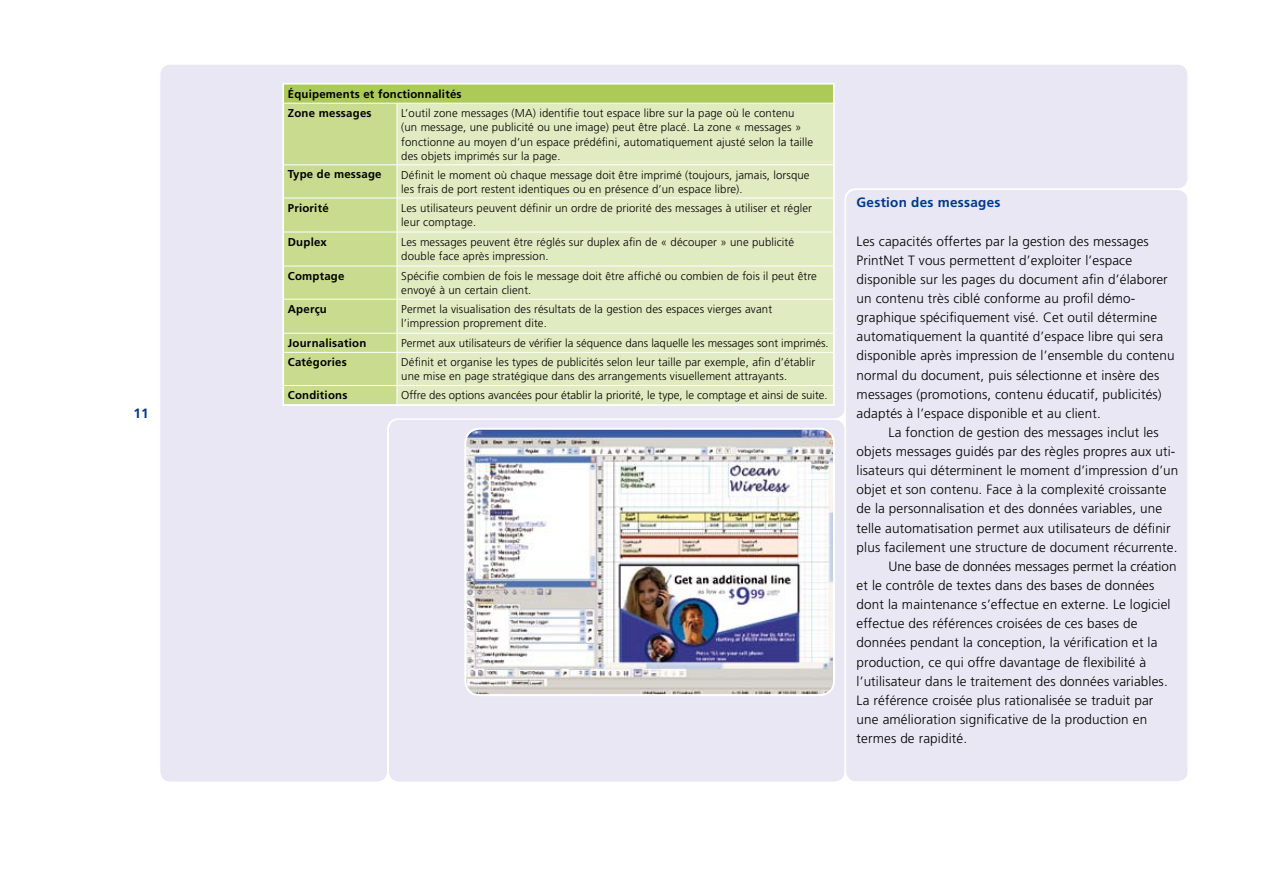
<style>
.page{position:relative;width:1263px;height:893px;background:#fff}
.page>*{position:absolute;margin:0;border:0;box-sizing:border-box;transform-origin:0 0}
.t1{font:300 13.5px/19.2px "Frutiger";letter-spacing:.01em;color:#000}
.t2{font:700 13.5px "Frutiger";letter-spacing:.02em;color:#003888}
.t3{font:300 11.4px/14.4px "Frutiger";letter-spacing:.01em;color:#000}
.t4{font:700 11.4px/19.2px "Frutiger";letter-spacing:.02em;color:#000}
</style>
<div class="page">
<div style="left:160px;top:65px;width:1028px;height:717px;background:#e8e7f3"></div>
<div style="left:284px;top:84px;width:549px;height:19px;background:#acca57"></div>
<div style="left:398px;top:104px;width:435px;height:300px;background:#e0ebc2"></div>
<hr style="left:397px;top:103px;width:437px;height:1px;background:#fff">
<hr style="left:397px;top:232px;width:437px;height:1px;background:#fff">
<hr style="left:397px;top:266px;width:437px;height:1px;background:#fff">
<hr style="left:397px;top:299px;width:437px;height:1px;background:#fff">
<hr style="left:397px;top:333px;width:437px;height:1px;background:#fff">
<hr style="left:397px;top:352px;width:437px;height:1px;background:#fff">
<hr style="left:397px;top:385px;width:437px;height:1px;background:#fff">
<svg style="left:284px;top:85px;width:114px;height:319px;background:#c7da8e"></svg>
<hr style="left:283px;top:164px;width:114px;height:1px;background:#fff">
<hr style="left:397px;top:164px;width:437px;height:1px;background:#fff">
<hr style="left:283px;top:198px;width:114px;height:1px;background:#fff">
<hr style="left:397px;top:198px;width:437px;height:1px;background:#fff">
<hr style="left:283px;top:232px;width:114px;height:1px;background:#fff">
<hr style="left:283px;top:266px;width:114px;height:1px;background:#fff">
<hr style="left:283px;top:299px;width:114px;height:1px;background:#fff">
<hr style="left:283px;top:333px;width:114px;height:1px;background:#fff">
<hr style="left:283px;top:352px;width:114px;height:1px;background:#fff">
<hr style="left:283px;top:385px;width:114px;height:1px;background:#fff">
<img style="left:465px;top:429px;width:369px;height:266px;border-radius:14px">
<div style="left:464px;top:428px;width:371px;height:268px;border:2px solid #fff;border-radius:14px"></div>
<p class="t2" style="left:134px;top:405px;width:17px">11</p>
<p class="t4" style="left:288px;top:84px;width:175px">Équipements et fonctionnalités<br>Zone messages</p>
<p class="t3" style="left:401px;top:106px;width:413px">L’outil zone messages (MA) identifie tout espace libre sur la page où le contenu (un message, une publicité ou une image) peut être placé. La zone « messages » fonctionne au moyen d’un espace prédéfini, automatiquement ajusté selon la taille des objets imprimés sur la page.</p>
<p class="t4" style="left:288px;top:165px;width:95px">Type de message</p>
<p class="t3" style="left:401px;top:167px;width:410px">Définit le moment où chaque message doit être imprimé (toujours, jamais, lorsque les frais de port restent identiques ou en présence d’un espace libre).</p>
<p class="t4" style="left:288px;top:198px;width:42px">Priorité</p>
<p class="t3" style="left:401px;top:201px;width:412px">Les utilisateurs peuvent définir un ordre de priorité des messages à utiliser et régler leur comptage.</p>
<p class="t4" style="left:288px;top:232px;width:41px">Duplex</p>
<p class="t3" style="left:401px;top:235px;width:394px">Les messages peuvent être réglés sur duplex afin de « découper » une publicité double face après impression.</p>
<p class="t4" style="left:288px;top:266px;width:58px">Comptage</p>
<p class="t3" style="left:401px;top:269px;width:417px">Spécifie combien de fois le message doit être affiché ou combien de fois il peut être envoyé à un certain client.</p>
<p class="t4" style="left:288px;top:299px;width:41px">Aperçu</p>
<p class="t3" style="left:401px;top:302px;width:372px">Permet la visualisation des résultats de la gestion des espaces vierges avant l’impression proprement dite.</p>
<p class="t4" style="left:288px;top:333px;width:80px">Journalisation</p>
<p class="t3" style="left:401px;top:336px;width:429px">Permet aux utilisateurs de vérifier la séquence dans laquelle les messages sont imprimés.</p>
<p class="t4" style="left:288px;top:352px;width:61px">Catégories</p>
<p class="t3" style="left:401px;top:355px;width:415px">Définit et organise les types de publicités selon leur taille par exemple, afin d’établir une mise en page stratégique dans des arrangements visuellement attrayants.</p>
<p class="t4" style="left:288px;top:385px;width:61px">Conditions</p>
<p class="t3" style="left:401px;top:388px;width:428px">Offre des options avancées pour établir la priorité, le type, le comptage et ainsi de suite.</p>
<p class="t2" style="left:857px;top:195px;width:145px">Gestion des messages</p>
<p class="t1" style="left:857px;top:231px;width:319px">Les capacités offertes par la gestion des messages PrintNet T vous permettent d’exploiter l’espace disponible sur les pages du document afin d’élaborer un contenu très ciblé conforme au profil démo&shy;graphique spécifiquement visé. Cet outil détermine automatiquement la quantité d’espace libre qui sera disponible après impression de l’ensemble du contenu normal du document, puis sélectionne et insère des messages (promotions, contenu éducatif, publicités) adaptés à l’espace disponible et au client.</p>
<p class="t1" style="left:888px;top:423px;width:272px">La fonction de gestion des messages inclut les</p>
<p class="t1" style="left:857px;top:442px;width:320px">objets messages guidés par des règles propres aux uti-</p>
<p class="t1" style="left:857px;top:461px;width:323px">lisateurs qui déterminent le moment d’impression d’un</p>
<p class="t1" style="left:857px;top:480px;width:311px">objet et son contenu. Face à la complexité croissante</p>
<p class="t1" style="left:857px;top:499px;width:307px">de la personnalisation et des données variables, une</p>
<p class="t1" style="left:857px;top:518px;width:315px">telle automatisation permet aux utilisateurs de définir</p>
<p class="t1" style="left:857px;top:537px;width:322px">plus facilement une structure de document récurrente.</p>
<p class="t1" style="left:888px;top:557px;width:289px">Une base de données messages permet la création</p>
<p class="t1" style="left:857px;top:576px;width:299px">et le contrôle de textes dans des bases de données</p>
<p class="t1" style="left:857px;top:595px;width:315px">dont la maintenance s’effectue en externe. Le logiciel</p>
<p class="t1" style="left:857px;top:614px;width:282px">effectue des références croisées de ces bases de</p>
<p class="t1" style="left:857px;top:633px;width:302px">données pendant la conception, la vérification et la</p>
<p class="t1" style="left:857px;top:652px;width:291px">production, ce qui offre davantage de flexibilité à</p>
<p class="t1" style="left:857px;top:671px;width:313px">l’utilisateur dans le traitement des données variables.</p>
<p class="t1" style="left:857px;top:690px;width:298px">La référence croisée plus rationalisée se traduit par</p>
<p class="t1" style="left:857px;top:710px;width:292px">une amélioration significative de la production en</p>
<p class="t1" style="left:857px;top:729px;width:112px">termes de rapidité.</p>
</div>
